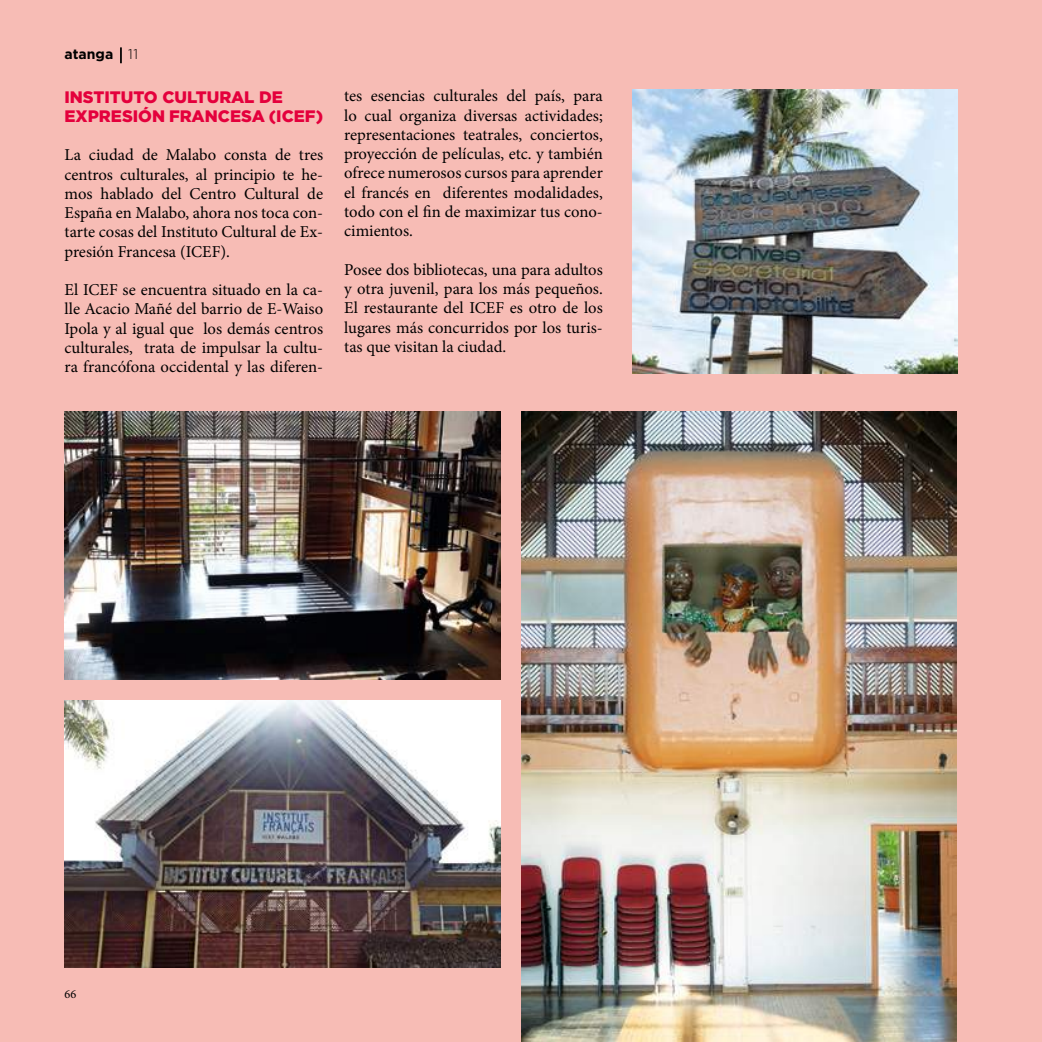
<style>
.page{position:relative;width:1042px;height:1042px;background:#f7bcb5}
.page>*{position:absolute;margin:0;border:0;box-sizing:border-box;transform-origin:0 0}
.t1{font:16.62px/19.2px "Minion Pro";color:#000;text-align:justify}
.t2{font:900 16.62px/19.2px "Gotham";color:#e4003c}
.t3{font:700 14px "Gotham";color:#000}
.t4{font:12.25px "Minion Pro";color:#000}
.s1{font-weight:300}
</style>
<div class="page">
<img style="left:632px;top:89px;width:325px;height:284px">
<img style="left:521px;top:411px;width:436px;height:631px">
<img style="left:65px;top:411px;width:435px;height:268px">
<img style="left:65px;top:700px;width:435px;height:267px">
<svg style="left:120px;top:47px;width:2px;height:16px"></svg>
<p class="t3" style="left:64px;top:46px;width:75px">atanga <span class="s1">11</span></p>
<p class="t2" style="left:64px;top:87px;width:260px">INSTITUTO CULTURAL DE<br>EXPRESIÓN FRANCESA (ICEF)</p>
<p class="t1" style="left:64px;top:145px;width:260px">La ciudad de Malabo consta de tres centros culturales, al principio te he&shy;mos hablado del Centro Cultural de España en Malabo, ahora nos toca con&shy;tarte cosas del Instituto Cultural de Ex&shy;presión Francesa (ICEF).</p>
<p class="t1" style="left:64px;top:280px;width:260px">El ICEF se encuentra situado en la ca&shy;lle Acacio Mañé del barrio de E-Waiso Ipola y al igual que los demás centros culturales, trata de impulsar la cultu&shy;ra francófona occidental y las diferen-</p>
<p class="t1" style="left:344px;top:87px;width:260px">tes esencias culturales del país, para lo cual organiza diversas actividades; representaciones teatrales, conciertos, proyección de películas, etc. y también ofrece numerosos cursos para aprender el francés en diferentes modalidades, todo con el fin de maximizar tus cono&shy;cimientos.</p>
<p class="t1" style="left:344px;top:260px;width:260px">Posee dos bibliotecas, una para adultos y otra juvenil, para los más pequeños.<br>El restaurante del ICEF es otro de los lugares más concurridos por los turis&shy;tas que visitan la ciudad.</p>
<p class="t4" style="left:64px;top:985px;width:13px">66</p>
</div>
